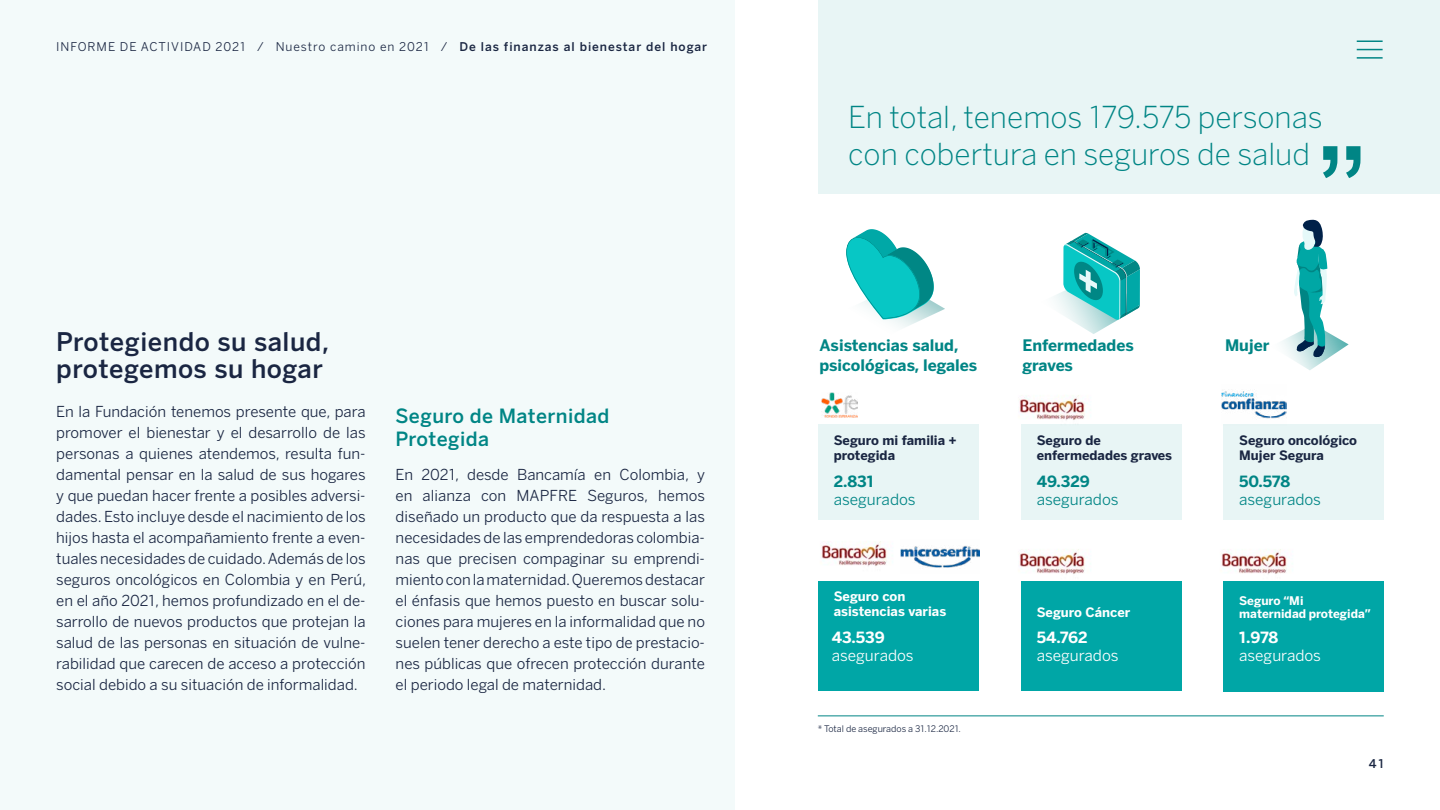
<style>
.page{position:relative;width:1440px;height:810px;background:#fff}
.page>*{position:absolute;margin:0;border:0;box-sizing:border-box;transform-origin:0 0}
.t1{font:300 30px/37.5px "Benton Sans BBVA";color:#008585}
.t2{font:500 25.5px/27px "Benton Sans BBVA";letter-spacing:.02em;color:#1a2642}
.t3{font:500 19.5px/22.5px "Benton Sans BBVA";letter-spacing:.02em;color:#008585}
.t4{font:700 15.75px/19.5px "Benton Sans BBVA";color:#008585}
.t5{font:15.38px "Benton Sans BBVA";color:#008585}
.t6{font:15.38px "Benton Sans BBVA";color:#fff}
.t7{font:700 15.38px "Benton Sans BBVA";color:#008585}
.t8{font:700 15.38px "Benton Sans BBVA";color:#fff}
.t9{font:15px/21px "Benton Sans BBVA";color:#1a2642;text-align:justify}
.t10{font:700 12.9px/14.8px "Benton Sans BBVA";color:#1a2642}
.t11{font:700 12.9px/14.8px "Benton Sans BBVA";color:#fff}
.t12{font:12px "Benton Sans BBVA";letter-spacing:.08em;color:#1a2642}
.t13{font:500 12px "Benton Sans BBVA";color:#1a2642}
.t14{font:700 11.85px/13.5px "Benton Sans BBVA";color:#fff}
.t15{font:9px "Benton Sans BBVA";color:#1a2642}
.s1{font-weight:500}
</style>
<div class="page">
<div style="left:818px;top:0;width:622px;height:194px;background:#e8f5f5"></div>
<div style="left:0;top:0;width:735px;height:810px;background:#f3fafa"></div>
<div style="left:818px;top:424px;width:160px;height:96px;background:#e8f5f5"></div>
<div style="left:1021px;top:424px;width:160px;height:96px;background:#e8f5f5"></div>
<div style="left:1223px;top:424px;width:161px;height:96px;background:#e8f5f5"></div>
<div style="left:818px;top:581px;width:160px;height:110px;background:#00a6a6"></div>
<div style="left:1021px;top:581px;width:160px;height:110px;background:#00a6a6"></div>
<div style="left:1223px;top:581px;width:161px;height:111px;background:#00a6a6"></div>
<svg style="left:1281px;top:220px;width:68px;height:150px"></svg>
<img style="left:1222px;top:391px;width:64px;height:28px">
<img style="left:901px;top:545px;width:79px;height:23px">
<img style="left:821px;top:541px;width:69px;height:25px">
<img style="left:1019px;top:549px;width:69px;height:25px">
<img style="left:1019px;top:395px;width:69px;height:25px">
<img style="left:1221px;top:549px;width:69px;height:25px">
<svg style="left:1054px;top:233px;width:86px;height:101px"></svg>
<svg style="left:846px;top:229px;width:99px;height:99px"></svg>
<img style="left:821px;top:393px;width:36px;height:24px">
<hr style="left:818px;top:716px;width:566px;height:1px;background:#008585">
<svg style="left:1323px;top:146px;width:38px;height:32px"></svg>
<hr style="left:1357px;top:40px;width:26px;height:2px;background:#008585">
<svg style="left:1357px;top:49px;width:26px;height:1px"></svg>
<hr style="left:1357px;top:57px;width:26px;height:2px;background:#008585">
<p class="t12" style="left:56px;top:40px;width:652px">INFORME DE ACTIVIDAD 2021 / Nuestro camino en 2021 / <span class="s1">De las finanzas al bienestar del hogar</span></p>
<h2 class="t2" style="left:56px;top:328px;width:274px">Protegiendo su salud, protegemos su hogar</h2>
<p class="t9" style="left:56px;top:401px;width:311px">En la Fundación tenemos presente que, para promover el bienestar y el desarrollo de las personas a quienes atendemos, resulta fun&shy;damental pensar en la salud de sus hogares y que puedan hacer frente a posibles adversi&shy;dades. Esto incluye desde el nacimiento de los hijos hasta el acompañamiento frente a even&shy;tuales necesidades de cuidado. Además de los seguros oncológicos en Colombia y en Perú, en el año 2021, hemos profundizado en el de&shy;sarrollo de nuevos productos que protejan la salud de las personas en situación de vulne&shy;rabilidad que carecen de acceso a protección social debido a su situación de informalidad.</p>
<h3 class="t3" style="left:396px;top:405px;width:215px">Seguro de Maternidad<br>Protegida</h3>
<p class="t9" style="left:396px;top:464px;width:311px">En 2021, desde Bancamía en Colombia, y en alianza con MAPFRE Seguros, hemos diseñado un producto que da respuesta a las necesidades de las emprendedoras colombia&shy;nas que precisen compaginar su emprendi&shy;miento con la maternidad. Queremos destacar el énfasis que hemos puesto en buscar solu&shy;ciones para mujeres en la informalidad que no suelen tener derecho a este tipo de prestacio&shy;nes públicas que ofrecen protección durante el periodo legal de maternidad.</p>
<h1 class="t1" style="left:848px;top:98px;width:476px">En total, tenemos 179.575 personas con cobertura en seguros de salud</h1>
<p class="t4" style="left:820px;top:336px;width:159px">Asistencias salud, psicológicas, legales</p>
<p class="t4" style="left:1023px;top:336px;width:113px">Enfermedades graves</p>
<p class="t4" style="left:1225px;top:336px;width:46px">Mujer</p>
<p class="t10" style="left:834px;top:433px;width:125px">Seguro mi familia + protegida</p>
<p class="t10" style="left:1037px;top:433px;width:137px">Seguro de enfermedades graves</p>
<p class="t10" style="left:1239px;top:433px;width:119px">Seguro oncológico<br>Mujer Segura</p>
<p class="t7" style="left:834px;top:472px;width:42px">2.831</p>
<p class="t5" style="left:834px;top:490px;width:83px">asegurados</p>
<p class="t7" style="left:1037px;top:472px;width:55px">49.329</p>
<p class="t5" style="left:1037px;top:490px;width:83px">asegurados</p>
<p class="t7" style="left:1239px;top:472px;width:52px">50.578</p>
<p class="t5" style="left:1239px;top:490px;width:83px">asegurados</p>
<p class="t11" style="left:834px;top:589px;width:114px">Seguro con asistencias varias</p>
<p class="t11" style="left:1037px;top:605px;width:95px">Seguro Cáncer</p>
<p class="t14" style="left:1239px;top:594px;width:133px">Seguro “Mi maternidad protegida”</p>
<p class="t8" style="left:832px;top:628px;width:54px">43.539</p>
<p class="t6" style="left:832px;top:646px;width:83px">asegurados</p>
<p class="t8" style="left:1037px;top:628px;width:53px">54.762</p>
<p class="t6" style="left:1037px;top:646px;width:83px">asegurados</p>
<p class="t8" style="left:1239px;top:628px;width:41px">1.978</p>
<p class="t6" style="left:1239px;top:646px;width:83px">asegurados</p>
<p class="t15" style="left:818px;top:723px;width:145px">* Total de asegurados a 31.12.2021.</p>
<p class="t13" style="left:1369px;top:756px;width:17px">41</p>
</div>
